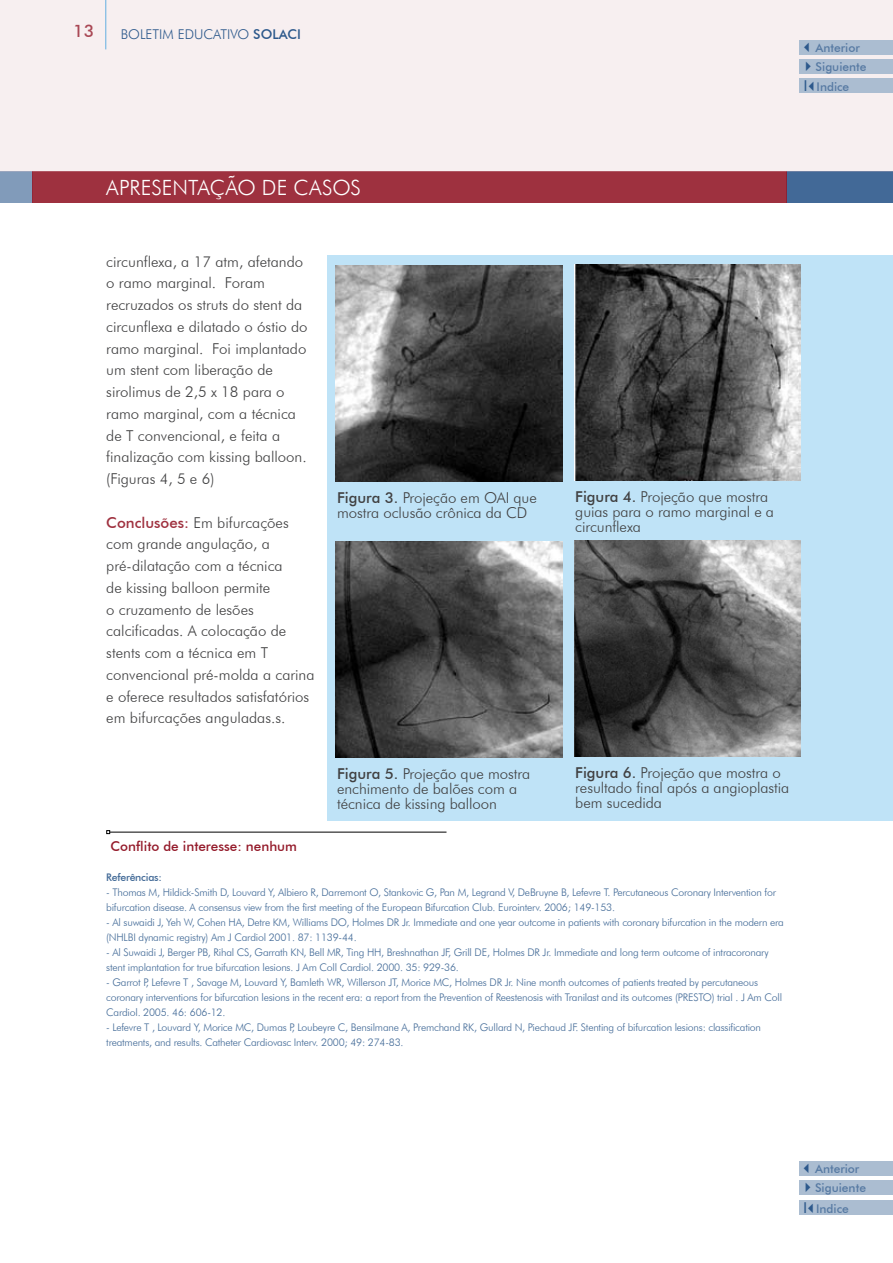
<style>
.page{position:relative;width:893px;height:1263px;background:#fff}
.page>*{position:absolute;margin:0;border:0;box-sizing:border-box;transform-origin:0 0}
.t1{font:300 21px "Futura BT";color:#fff}
.t2{font:500 17.25px "Futura BT";color:#941a2a}
.t3{font:300 15px/21.8px "Futura BT";color:#414142}
.t4{font:500 13.5px "Futura BT";color:#941a2a}
.t5{font:300 13.5px "Futura BT";color:#2d598c}
.t6{font:500 12px/20.5px "Futura BT";color:#577aa3}
.t7{font:300 10.5px/15px "Futura BT";letter-spacing:-.02em;color:#426a97}
.t8{font:500 10.5px "Futura BT";letter-spacing:-.02em;color:#426a97}
.s1{font-weight:500}
.s2{color:#2d598c}
.s3{font-family:"Arial";font-weight:400;font-size:15px;color:#2d598c}
.s4{font-weight:500;color:#9f313f}
</style>
<div class="page">
<div style="left:0;top:171px;width:33px;height:32px;background:#819bba"></div>
<div style="left:787px;top:171px;width:106px;height:32px;background:#426997"></div>
<div style="left:33px;top:171px;width:754px;height:32px;background:#9e313f"></div>
<div style="left:0;top:0;width:893px;height:171px;background:#f7eff0"></div>
<div style="left:799px;top:1162px;width:93px;height:14px;background:#abbdd1"></div>
<div style="left:799px;top:1181px;width:93px;height:14px;background:#abbdd1"></div>
<div style="left:799px;top:1200px;width:93px;height:14px;background:#abbdd1"></div>
<div style="left:799px;top:41px;width:94px;height:14px;background:#abbdd1"></div>
<div style="left:799px;top:60px;width:94px;height:14px;background:#abbdd1"></div>
<div style="left:799px;top:79px;width:94px;height:14px;background:#abbdd1"></div>
<hr style="left:110px;top:832px;width:336px;height:1px;background:#000">
<svg style="left:106px;top:830px;width:4px;height:4px"></svg>
<div style="left:327px;top:255px;width:566px;height:566px;background:#bfe3f7"></div>
<img style="left:336px;top:265px;width:227px;height:216px">
<img style="left:574px;top:264px;width:227px;height:216px">
<img style="left:336px;top:541px;width:227px;height:216px">
<img style="left:574px;top:540px;width:227px;height:216px">
<h2 class="t2" style="left:73px;top:21px;width:22px">13</h2>
<p class="t5" style="left:121px;top:26px;width:182px">BOLETIM EDUCATIVO <span class="s1">SOLACI</span></p>
<p class="t6" style="left:801px;top:37px;width:61px"><span class="s2">✓</span>Anterior</p>
<p class="t6" style="left:801px;top:56px;width:67px"><span class="s2">✔</span>Siguiente<br><span class="s3">I</span><span class="s2">✓</span>Indice</p>
<h1 class="t1" style="left:106px;top:175px;width:256px">APRESENTAÇÃO DE CASOS</h1>
<p class="t3" style="left:106px;top:250px;width:203px">circunflexa, a 17 atm, afetando o ramo marginal. Foram recruzados os struts do stent da circunflexa e dilatado o óstio do ramo marginal. Foi implantado um stent com liberação de sirolimus de 2,5 x 18 para o ramo marginal, com a técnica de T convencional, e feita a finalização com kissing balloon. (Figuras 4, 5 e 6)</p>
<p class="t3" style="left:106px;top:511px;width:210px"><span class="s4">Conclusões:</span> Em bifurcações com grande angulação, a pré-dilatação com a técnica<br>de kissing balloon permite<br>o cruzamento de lesões calcificadas. A colocação de stents com a técnica em T convencional pré-molda a carina e oferece resultados satisfatórios em bifurcações anguladas.s.</p>
<h3 class="t3" style="left:337px;top:490px;width:201px;line-height:15px"><span class="s1">Figura 3.</span> Projeção em OAI que mostra oclusão crônica da CD</h3>
<h3 class="t3" style="left:575px;top:489px;width:200px;line-height:15px"><span class="s1">Figura 4.</span> Projeção que mostra guias para o ramo marginal e a circunflexa</h3>
<h3 class="t3" style="left:337px;top:766px;width:195px;line-height:15px"><span class="s1">Figura 5.</span> Projeção que mostra enchimento de balões com a técnica de kissing balloon</h3>
<h3 class="t3" style="left:575px;top:765px;width:216px;line-height:15px"><span class="s1">Figura 6.</span> Projeção que mostra o resultado final após a angioplastia bem sucedida</h3>
<p class="t4" style="left:111px;top:838px;width:188px">Conflito de interesse: nenhum</p>
<p class="t8" style="left:106px;top:871px;width:57px">Referências:</p>
<p class="t7" style="left:106px;top:885px;width:671px">- Thomas M, Hildick-Smith D, Louvard Y, Albiero R, Darremont O, Stankovic G, Pan M, Legrand V, DeBruyne B, Lefevre T. Percutaneous Coronary Intervention for bifurcation disease. A consensus view from the first meeting of the European Bifurcation Club. Eurointerv. 2006; 149-153.</p>
<p class="t7" style="left:106px;top:915px;width:679px">- Al suwaidi J, Yeh W, Cohen HA, Detre KM, Williams DO, Holmes DR Jr. Immediate and one year outcome in patients with coronary bifurcation in the modern era (NHLBI dynamic registry) Am J Cardiol 2001. 87: 1139-44.</p>
<p class="t7" style="left:106px;top:945px;width:664px">- Al Suwaidi J, Berger PB, Rihal CS, Garrath KN, Bell MR, Ting HH, Breshnathan JF, Grill DE, Holmes DR Jr. Immediate and long term outcome of intracoronary stent implantation for true bifurcation lesions. J Am Coll Cardiol. 2000. 35: 929-36.</p>
<p class="t7" style="left:106px;top:975px;width:677px">- Garrot P, Lefevre T , Savage M, Louvard Y, Bamleth WR, Willerson JT, Morice MC, Holmes DR Jr. Nine month outcomes of patients treated by percutaneous coronary interventions for bifurcation lesions in the recent era: a report from the Prevention of Reestenosis with Tranilast and its outcomes (PRESTO) trial . J Am Coll<br>Cardiol. 2005. 46: 606-12.</p>
<p class="t7" style="left:106px;top:1020px;width:656px">- Lefevre T , Louvard Y, Morice MC, Dumas P, Loubeyre C, Bensilmane A, Premchand RK, Gullard N, Piechaud JF. Stenting of bifurcation lesions: classification treatments, and results. Catheter Cardiovasc Interv. 2000; 49: 274-83.</p>
<p class="t6" style="left:800px;top:1158px;width:61px"><span class="s2">✓</span>Anterior</p>
<p class="t6" style="left:800px;top:1177px;width:67px"><span class="s2">✔</span>Siguiente<br><span class="s3">I</span><span class="s2">✓</span>Indice</p>
</div>
